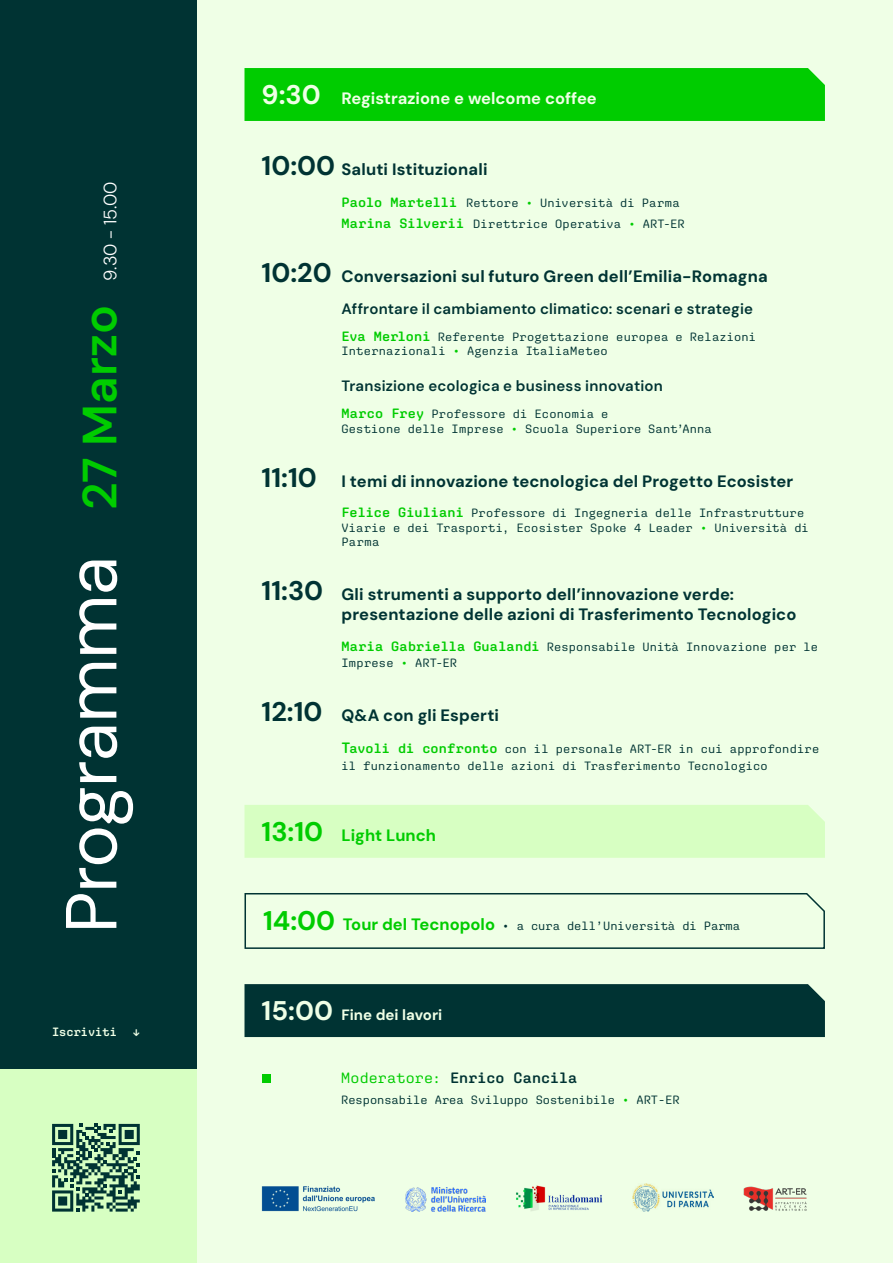
<style>
.page{position:relative;width:893px;height:1263px;background:#efffe6}
.page>*{position:absolute;margin:0;border:0;box-sizing:border-box;transform-origin:0 0}
.t1{font:72px "DM Sans";letter-spacing:-.015em;color:#fff}
.t2{font:600 48px "DM Sans";color:#0c0}
.t3{font:300 18px "DM Sans 18 pt";color:#fff}
.t4{font:700 16.5px "DM Sans";letter-spacing:.01em;color:#033}
.t5{font:700 16.5px "DM Sans";color:#efffe6}
.t6{font:700 16.5px "DM Sans";color:#0c0}
.t7{font:600 15px "DM Sans";letter-spacing:.01em;color:#033}
.t8{font:600 15px "Aglet Mono";letter-spacing:.005em;color:#033}
.t9{font:700 15px "DM Sans";color:#efffe6}
.t10{font:12px/14.4px "Aglet Mono";letter-spacing:.015em;color:#033}
.t11{font:600 12px "Aglet Mono";color:#efffe6}
.s1{font-size:27px}
.s2{font-weight:600;font-size:13.5px;color:#0c0}
.s3{color:#0c0}
.s4{font-weight:600;font-size:15px;color:#0c0}
.s5{font-family:"DM Sans";font-weight:700;font-size:27px;color:#0c0}
.s6{font-family:"DM Sans";font-weight:700;font-size:16.5px;color:#0c0}
.s7{font-weight:400;color:#0c0}
</style>
<div class="page">
<div style="left:0;top:1068px;width:196px;height:195px;background:#d7ffc2"></div>
<div style="left:0;top:0;width:196px;height:1068px;background:#033"></div>
<img style="left:261px;top:1186px;width:114px;height:25px">
<img style="left:633px;top:1184px;width:81px;height:27px">
<img style="left:405px;top:1188px;width:80px;height:23px">
<img style="left:516px;top:1185px;width:87px;height:26px">
<img style="left:744px;top:1187px;width:63px;height:24px">
<div style="left:244px;top:68px;width:581px;height:53px;background:#0c0"></div>
<div style="left:244px;top:805px;width:581px;height:53px;background:#d7ffc2"></div>
<svg style="left:244px;top:893px;width:581px;height:56px"></svg>
<div style="left:244px;top:984px;width:581px;height:53px;background:#033"></div>
<svg style="left:52px;top:1124px;width:88px;height:87px"></svg>
<div style="left:263px;top:1074px;width:8px;height:9px;background:#0c0"></div>
<p class="t3" style="left:99px;top:281px;width:101px;rotate:-90deg">9.30 - 15.00</p>
<p class="t2" style="left:70px;top:510px;width:207px;rotate:-90deg">27 Marzo</p>
<p class="t1" style="left:47px;top:933px;width:378px;rotate:-90deg">Programma</p>
<p class="t11" style="left:52px;top:1024px;width:66px">Iscriviti</p>
<p class="t11" style="left:133px;top:1024px;width:9px">↓</p>
<p class="t5" style="left:261px;top:88px;width:337px"><span class="s1">9:30</span> Registrazione e welcome coffee</p>
<p class="t4" style="left:261px;top:159px;width:228px"><span class="s1">10:00</span> Saluti Istituzionali</p>
<p class="t10" style="left:341px;top:195px;width:340px"><span class="s2">Paolo Martelli</span> Rettore <span class="s3">•</span> Università di Parma</p>
<p class="t10" style="left:341px;top:216px;width:345px"><span class="s2">Marina Silverii</span> Direttrice Operativa <span class="s3">•</span> ART-ER</p>
<p class="t4" style="left:261px;top:266px;width:508px"><span class="s1">10:20</span> Conversazioni sul futuro Green dell’Emilia-Romagna</p>
<p class="t7" style="left:341px;top:299px;width:413px">Affrontare il cambiamento climatico: scenari e strategie</p>
<p class="t10" style="left:341px;top:329px;width:416px"><span class="s2">Eva Merloni</span> Referente Progettazione europea e Relazioni<br>Internazionali <span class="s3">•</span> Agenzia ItaliaMeteo</p>
<p class="t7" style="left:341px;top:376px;width:323px">Transizione ecologica e business innovation</p>
<p class="t10" style="left:341px;top:407px;width:268px"><span class="s2">Marco Frey</span> Professore di Economia e</p>
<p class="t10" style="left:341px;top:421px;width:372px">Gestione delle Imprese <span class="s3">•</span> Scuola Superiore Sant’Anna</p>
<p class="t4" style="left:261px;top:470px;width:533px"><span class="s1">11:10</span> I temi di innovazione tecnologica del Progetto Ecosister</p>
<p class="t10" style="left:341px;top:506px;width:469px"><span class="s2">Felice Giuliani</span> Professore di Ingegneria delle Infrastrutture<br>Viarie e dei Trasporti, Ecosister Spoke 4 Leader <span class="s3">•</span> Università di<br>Parma</p>
<p class="t4" style="left:261px;top:584px;width:474px"><span class="s1">11:30</span> Gli strumenti a supporto dell’innovazione verde:</p>
<p class="t4" style="left:341px;top:604px;width:456px">presentazione delle azioni di Trasferimento Tecnologico</p>
<p class="t10" style="left:341px;top:638px;width:478px;line-height:16.5px"><span class="s2">Maria Gabriella Gualandi</span> Responsabile Unità Innovazione per le<br>Imprese <span class="s3">•</span> ART-ER</p>
<p class="t4" style="left:261px;top:705px;width:239px"><span class="s1">12:10</span> Q&amp;A con gli Esperti</p>
<p class="t10" style="left:341px;top:740px;width:479px;line-height:16.5px"><span class="s4">T</span><span class="s2">avoli di confronto</span> con il personale ART-ER in cui approfondire il funzionamento delle azioni di Trasferimento Tecnologico</p>
<p class="t6" style="left:261px;top:825px;width:176px"><span class="s1">13:10</span> Light Lunch</p>
<p class="t10" style="left:263px;top:918px;width:478px"><span class="s5">14:00</span> <span class="s6">Tour del Tecnopolo</span> • a cura dell’Università di Parma</p>
<p class="t9" style="left:261px;top:1005px;width:182px"><span class="s1">15:00</span> Fine dei lavori</p>
<p class="t8" style="left:341px;top:1068px;width:237px"><span class="s7">Moderatore:</span> Enrico Cancila</p>
<p class="t10" style="left:341px;top:1092px;width:340px">Responsabile Area Sviluppo Sostenibile <span class="s3">•</span> ART-ER</p>
</div>
